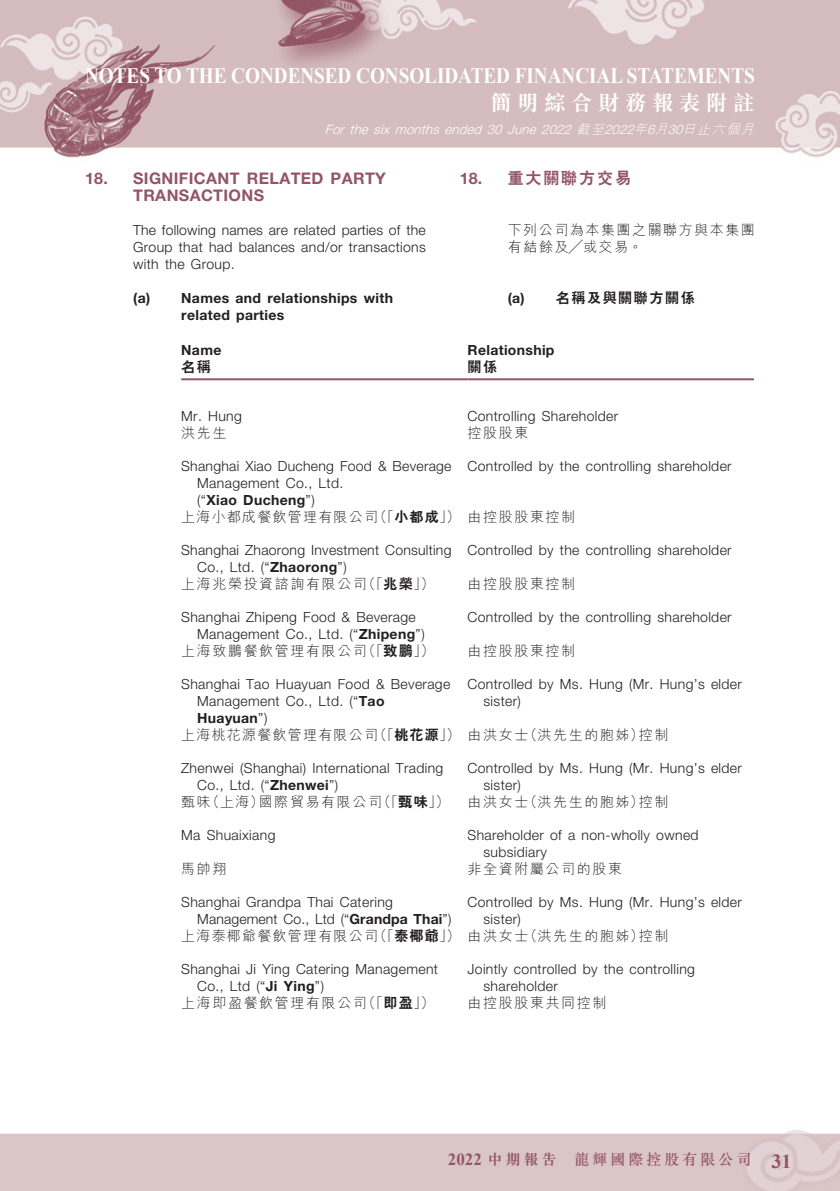
<style>
.page{position:relative;width:840px;height:1191px;background:#fff}
.page>*{position:absolute;margin:0;border:0;box-sizing:border-box;transform-origin:0 0}
.t1{font:700 22px "Times New Roman";color:#fff;scale:.87 1}
.t2{font:700 22px "M Sung HK";letter-spacing:.225em;color:#fff}
._03_H1{font:700 16px/17px "Helvetica Neue LT Std";letter-spacing:.025em;color:#925566}
._03_H1-2{font:800 16px "C Hei 2 HK";letter-spacing:.115em;color:#925566}
.t3{font:500 15px "M Sung HK";letter-spacing:.2em;color:#925566}
._15_Table_Stub{font:300 14px/17px "Helvetica Neue LT Std";letter-spacing:.025em;color:#231f20}
._15_Table_Stub-2{font:300 14px "M Hei HK";letter-spacing:.115em;color:#231f20}
._12___P2{font:300 14px/17px "Helvetica Neue LT Std";letter-spacing:.025em;color:#231f20;text-align:justify}
._15_Table_Stub-3{font:300 14px "M Hei HK";letter-spacing:.085em;color:#231f20}
._04___H2{font:700 14px/17px "Helvetica Neue LT Std";letter-spacing:.025em;color:#231f20}
._12___P2-2{font:300 14px/17px "M Hei HK";letter-spacing:.11em;color:#231f20}
._15_Table_Stub-4{font:700 14px "Helvetica Neue LT Std";letter-spacing:.025em;color:#231f20}
._04___H2-2{font:800 14px "C Hei 2 HK";letter-spacing:.115em;color:#231f20}
._15_Table_Stub-5{font:800 14px "C Hei 2 HK";color:#231f20}
.t4{font:italic 300 13px "Helvetica Neue LT Std";color:#fff}
.s1{font-family:"M Hei HK"}
.s2{font-family:"Helvetica Neue LT Std";font-weight:700}
.s3{font-weight:700}
.s4{font-family:"C Hei 2 HK";font-weight:800}
.s5{font-family:"Times New Roman";font-weight:700;font-size:17px}
.s6{font-family:"Times New Roman";font-weight:700;font-size:20px}
</style>
<div class="page">
<img style="left:1px;top:0;width:838px;height:1191px">
<hr style="left:181px;top:378px;width:286px;height:2px;background:#925566">
<hr style="left:467px;top:378px;width:286px;height:2px;background:#925566">
<h1 class="t1" style="left:85px;top:60px;width:770px">NOTES TO THE CONDENSED CONSOLIDATED FINANCIAL STATEMENTS</h1>
<h1 class="t2" style="left:489px;top:87px;width:266px">簡明綜合財務報表附註</h1>
<p class="t4" style="left:324px;top:122px;width:434px">For the six months ended 30 June 2022 <span class="s1">截至</span>2022<span class="s1">年</span>6<span class="s1">月</span>30<span class="s1">日止六個月</span></p>
<p class="_03_H1-2" style="left:459px;top:168px;width:172px"><span class="s2">18.</span> 重大關聯方交易</p>
<p class="_12___P2-2" style="left:507px;top:221px;width:248px">下列公司為本集團之關聯方與本集團有結餘及╱或交易。</p>
<p class="_04___H2-2" style="left:507px;top:289px;width:188px"><span class="s2">(a)</span> 名稱及與關聯方關係</p>
<p class="_03_H1" style="left:133px;top:170px;width:254px;text-indent:-48px">18. SIGNIFICANT RELATED PARTY<br>TRANSACTIONS</p>
<p class="_12___P2" style="left:133px;top:222px;width:294px">The following names are related parties of the Group that had balances and/or transactions with the Group.</p>
<p class="_04___H2" style="left:181px;top:290px;width:213px;text-indent:-48px">(a) Names and relationships with related parties</p>
<p class="_15_Table_Stub-4" style="left:181px;top:341px;width:42px">Name</p>
<p class="_15_Table_Stub-4" style="left:467px;top:341px;width:88px">Relationship</p>
<p class="_15_Table_Stub-5" style="left:181px;top:357px;width:31px">名稱</p>
<p class="_15_Table_Stub-5" style="left:467px;top:357px;width:31px">關係</p>
<p class="_15_Table_Stub" style="left:181px;top:407px;width:62px">Mr. Hung</p>
<p class="_15_Table_Stub" style="left:467px;top:407px;width:152px">Controlling Shareholder</p>
<p class="_15_Table_Stub-2" style="left:181px;top:422px;width:47px">洪先生</p>
<p class="_15_Table_Stub-2" style="left:467px;top:422px;width:62px">控股股東</p>
<p class="_15_Table_Stub" style="left:197px;top:457px;width:256px;text-indent:-16px">Shanghai Xiao Ducheng Food &amp; Beverage<br>Management Co., Ltd.<br>(“<span class="s3">Xiao Ducheng</span>”)</p>
<p class="_15_Table_Stub" style="left:467px;top:457px;width:265px">Controlled by the controlling shareholder</p>
<p class="_15_Table_Stub-3" style="left:181px;top:506px;width:280px">上海小都成餐飲管理有限公司（「<span class="s4">小都成</span>」）</p>
<p class="_15_Table_Stub-2" style="left:467px;top:506px;width:109px">由控股股東控制</p>
<p class="_15_Table_Stub" style="left:197px;top:541px;width:255px;text-indent:-16px">Shanghai Zhaorong Investment Consulting<br>Co., Ltd. (“<span class="s3">Zhaorong</span>”)</p>
<p class="_15_Table_Stub" style="left:467px;top:541px;width:265px">Controlled by the controlling shareholder</p>
<p class="_15_Table_Stub-2" style="left:181px;top:573px;width:254px">上海兆榮投資諮詢有限公司（「<span class="s4">兆榮</span>」）</p>
<p class="_15_Table_Stub-2" style="left:467px;top:573px;width:109px">由控股股東控制</p>
<p class="_15_Table_Stub" style="left:197px;top:608px;width:229px;text-indent:-16px">Shanghai Zhipeng Food &amp; Beverage<br>Management Co., Ltd. (“<span class="s3">Zhipeng</span>”)</p>
<p class="_15_Table_Stub" style="left:467px;top:608px;width:265px">Controlled by the controlling shareholder</p>
<p class="_15_Table_Stub-2" style="left:181px;top:640px;width:254px">上海致鵬餐飲管理有限公司（「<span class="s4">致鵬</span>」）</p>
<p class="_15_Table_Stub-2" style="left:467px;top:640px;width:109px">由控股股東控制</p>
<p class="_15_Table_Stub" style="left:197px;top:675px;width:254px;text-indent:-16px">Shanghai Tao Huayuan Food &amp; Beverage<br>Management Co., Ltd. (“<span class="s3">Tao<br>Huayuan</span>”)</p>
<p class="_15_Table_Stub" style="left:483px;top:675px;width:260px;text-indent:-16px">Controlled by Ms. Hung (Mr. Hung’s elder sister)</p>
<p class="_15_Table_Stub-3" style="left:181px;top:724px;width:280px">上海桃花源餐飲管理有限公司（「<span class="s4">桃花源</span>」）</p>
<p class="_15_Table_Stub-2" style="left:467px;top:724px;width:202px">由洪女士（洪先生的胞姊）控制</p>
<p class="_15_Table_Stub" style="left:197px;top:759px;width:247px;text-indent:-16px">Zhenwei (Shanghai) International Trading<br>Co., Ltd. (“<span class="s3">Zhenwei</span>”)</p>
<p class="_15_Table_Stub" style="left:483px;top:759px;width:260px;text-indent:-16px">Controlled by Ms. Hung (Mr. Hung’s elder sister)</p>
<p class="_15_Table_Stub-2" style="left:181px;top:791px;width:269px">甄味（上海）國際貿易有限公司（「<span class="s4">甄味</span>」）</p>
<p class="_15_Table_Stub-2" style="left:467px;top:791px;width:202px">由洪女士（洪先生的胞姊）控制</p>
<p class="_15_Table_Stub" style="left:181px;top:826px;width:96px">Ma Shuaixiang</p>
<p class="_15_Table_Stub" style="left:483px;top:826px;width:216px;text-indent:-16px">Shareholder of a non-wholly owned subsidiary</p>
<p class="_15_Table_Stub-2" style="left:181px;top:858px;width:47px">馬帥翔</p>
<p class="_15_Table_Stub-2" style="left:467px;top:858px;width:156px">非全資附屬公司的股東</p>
<p class="_15_Table_Stub" style="left:197px;top:893px;width:256px;text-indent:-16px">Shanghai Grandpa Thai Catering<br>Management Co., Ltd (“<span class="s3">Grandpa Thai</span>”)</p>
<p class="_15_Table_Stub" style="left:483px;top:893px;width:260px;text-indent:-16px">Controlled by Ms. Hung (Mr. Hung’s elder sister)</p>
<p class="_15_Table_Stub-3" style="left:181px;top:925px;width:280px">上海泰椰爺餐飲管理有限公司（「<span class="s4">泰椰爺</span>」）</p>
<p class="_15_Table_Stub-2" style="left:467px;top:925px;width:202px">由洪女士（洪先生的胞姊）控制</p>
<p class="_15_Table_Stub" style="left:197px;top:960px;width:242px;text-indent:-16px">Shanghai Ji Ying Catering Management<br>Co., Ltd (“<span class="s3">Ji Ying</span>”)</p>
<p class="_15_Table_Stub" style="left:483px;top:960px;width:213px;text-indent:-16px">Jointly controlled by the controlling shareholder</p>
<p class="_15_Table_Stub-2" style="left:181px;top:992px;width:254px">上海即盈餐飲管理有限公司（「<span class="s4">即盈</span>」）</p>
<p class="_15_Table_Stub-2" style="left:467px;top:992px;width:140px">由控股股東共同控制</p>
<p class="t3" style="left:447px;top:1148px;width:345px"><span class="s5">2022</span> <span class="s3">中期報告</span> 龍輝國際控股有限公司 <span class="s6">31</span></p>
</div>
